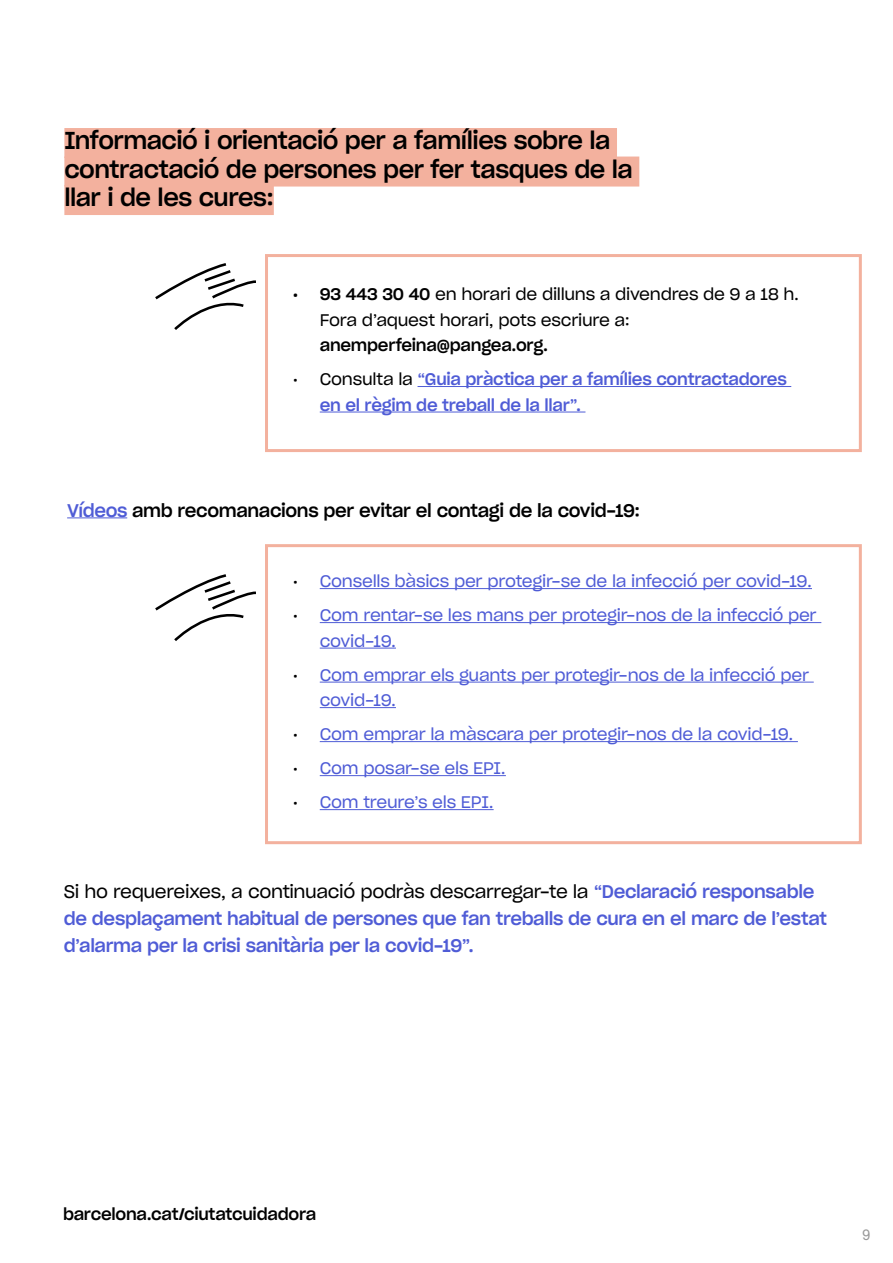
<style>
.page{position:relative;width:893px;height:1263px;background:#fff}
.page>*{position:absolute;margin:0;border:0;box-sizing:border-box;transform-origin:0 0}
.t1{font:24px/28.5px "Sharp Grotesk Medium 20";letter-spacing:-.02em;color:#000}
.t2{font:18px/27px "Sharp Grotesk Medium 20";letter-spacing:-.02em;color:#4f5cd6}
.t3{font:18px "Sharp Grotesk Book 20";letter-spacing:-.02em;color:#000}
.t4{font:18px "Sharp Grotesk Medium 20";letter-spacing:-.02em;color:#000}
.t5{font:16.5px/25.5px "Sharp Grotesk Book 20";letter-spacing:-.015em;color:#4f5cd6}
.t6{font:16.5px/25.5px "Sharp Grotesk Book 20";letter-spacing:-.015em;color:#000}
.t7{font:16.5px/25.5px "Sharp Grotesk Medium 20";letter-spacing:-.015em;color:#4f5cd6}
.t8{font:16.5px "Sharp Grotesk Medium 20";letter-spacing:-.015em;color:#000}
.t9{font:15px "Akkurat";color:#999}
.s1{font-family:"Sharp Grotesk Medium 20"}
.s2{font-family:"Sharp Grotesk Book 20";color:#000}
.s3{color:#4f5cd6}
.s4{color:#000}
.s5{font-family:"Sharp Grotesk Medium 20";color:#4f5cd6}
</style>
<div class="page">
<div style="left:64px;top:128px;width:553px;height:30px;background:#f3b19e"></div>
<div style="left:64px;top:157px;width:575px;height:30px;background:#f3b19e"></div>
<div style="left:64px;top:185px;width:210px;height:30px;background:#f3b19e"></div>
<hr style="left:67px;top:517px;width:60px;height:1px;background:#4f5cd6">
<hr style="left:418px;top:386px;width:373px;height:1px;background:#4f5cd6">
<hr style="left:320px;top:412px;width:265px;height:1px;background:#4f5cd6">
<hr style="left:320px;top:588px;width:492px;height:1px;background:#4f5cd6">
<hr style="left:320px;top:622px;width:501px;height:1px;background:#4f5cd6">
<hr style="left:320px;top:648px;width:76px;height:1px;background:#4f5cd6">
<hr style="left:320px;top:682px;width:494px;height:1px;background:#4f5cd6">
<hr style="left:320px;top:707px;width:76px;height:1px;background:#4f5cd6">
<hr style="left:320px;top:741px;width:478px;height:1px;background:#4f5cd6">
<hr style="left:320px;top:775px;width:186px;height:1px;background:#4f5cd6">
<hr style="left:320px;top:809px;width:174px;height:1px;background:#4f5cd6">
<svg style="left:155px;top:263px;width:101px;height:67px"></svg>
<svg style="left:155px;top:574px;width:101px;height:67px"></svg>
<div style="left:265px;top:254px;width:597px;height:198px;border:3px solid #f3b19e"></div>
<div style="left:265px;top:544px;width:597px;height:300px;border:3px solid #f3b19e"></div>
<h1 class="t1" style="left:64px;top:125px;width:570px">Informació i orientació per a famílies sobre la contractació de persones per fer tasques de la llar i de les cures:</h1>
<p class="t6" style="left:320px;top:281px;width:481px;text-indent:-27px"><span class="s1">• 93 443 30 40</span> en horari de dilluns a divendres de 9 a 18 h.<br>Fora d’aquest horari, pots escriure a:</p>
<p class="t8" style="left:320px;top:331px;width:230px">anemperfeina@pangea.org.</p>
<p class="t7" style="left:320px;top:365px;width:469px;text-indent:-27px"><span class="s2">• Consulta la</span> “Guia pràctica per a famílies contractadores en el règim de treball de la llar”.</p>
<p class="t4" style="left:67px;top:495px;width:574px"><span class="s3">Vídeos</span> amb recomanacions per evitar el contagi de la covid-19:</p>
<p class="t5" style="left:293px;top:568px;width:521px"><span class="s4">•</span> Consells bàsics per protegir-se de la infecció per covid-19.</p>
<p class="t5" style="left:320px;top:602px;width:498px;text-indent:-27px"><span class="s4">•</span> Com rentar-se les mans per protegir-nos de la infecció per covid-19.</p>
<p class="t5" style="left:320px;top:661px;width:491px;text-indent:-27px"><span class="s4">•</span> Com emprar els guants per protegir-nos de la infecció per covid-19.</p>
<p class="t5" style="left:293px;top:721px;width:502px"><span class="s4">•</span> Com emprar la màscara per protegir-nos de la covid-19.</p>
<p class="t5" style="left:293px;top:755px;width:215px"><span class="s4">•</span> Com posar-se els EPI.</p>
<p class="t5" style="left:293px;top:789px;width:202px"><span class="s4">•</span> Com treure’s els EPI.</p>
<p class="t3" style="left:64px;top:877px;width:752px">Si ho requereixes, a continuació podràs descarregar-te la <span class="s5">“Declaració responsable</span></p>
<p class="t2" style="left:64px;top:903px;width:765px">de desplaçament habitual de persones que fan treballs de cura en el marc de l’estat d’alarma per la crisi sanitària per la covid-19”.</p>
<p class="t8" style="left:63px;top:1200px;width:255px">barcelona.cat/ciutatcuidadora</p>
<p class="t9" style="left:862px;top:1226px;width:10px">9</p>
</div>
